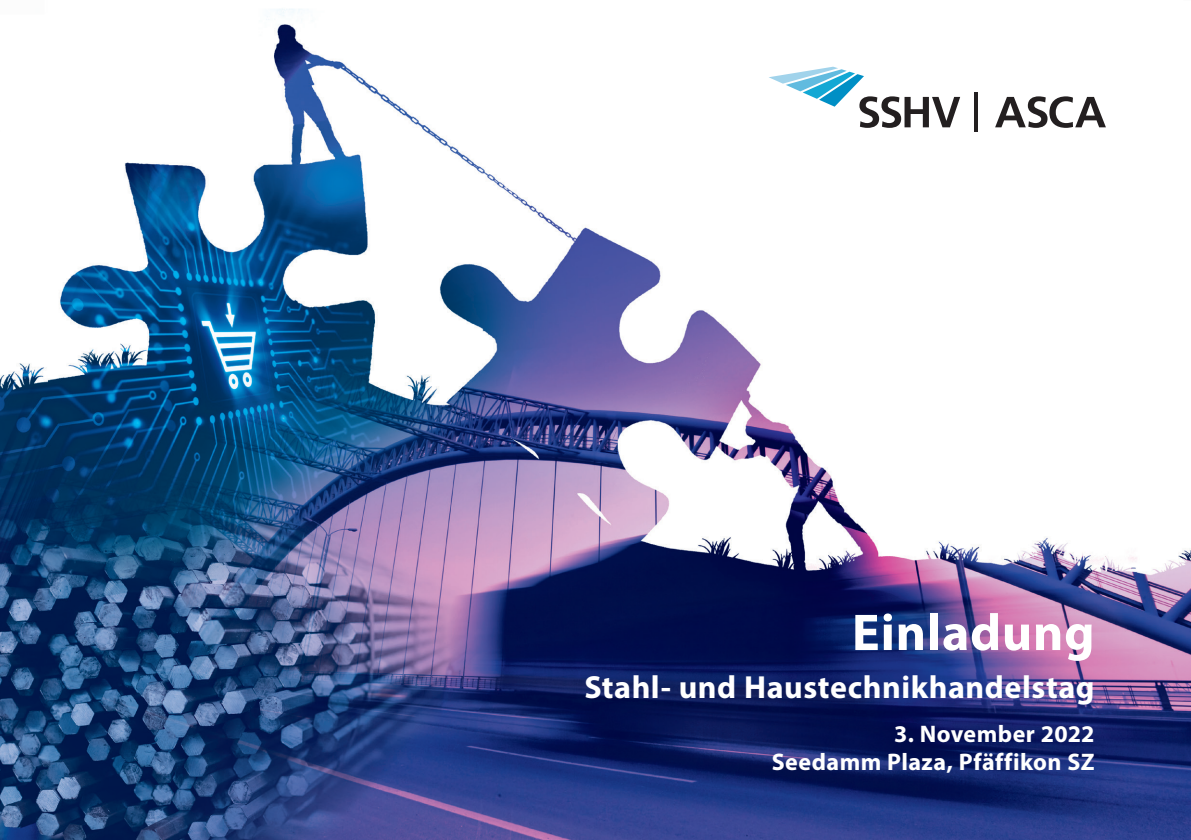
<style>
.page{position:relative;width:1191px;height:840px;background:#fff}
.page>*{position:absolute;margin:0;border:0;box-sizing:border-box;transform-origin:0 0}
.t1{font:700 52px "Myriad Pro";letter-spacing:.015em;color:#fff}
.t2{font:700 32px "Myriad Pro";letter-spacing:.015em;color:#fff}
.t3{font:700 24px/28px "Myriad Pro";letter-spacing:.02em;color:#fff;text-align:right}
</style>
<div class="page">
<img style="left:0;top:8px;width:1191px;height:831px">
<div style="left:768px;top:67px;width:338px;height:65px;background:#fff"></div>
<svg style="left:769px;top:67px;width:191px;height:61px"></svg>
<hr style="left:974px;top:92px;width:4px;height:40px;background:#231f20">
<svg style="left:995px;top:96px;width:111px;height:32px"></svg>
<h1 class="t1" style="left:852px;top:598px;width:244px">Einladung</h1>
<h2 class="t2" style="left:584px;top:666px;width:511px">Stahl- und Haustechnikhandelstag</h2>
<p class="t3" style="left:772px;top:718px;width:324px">3. November 2022<br>Seedamm Plaza, Pfäffikon SZ</p>
</div>
